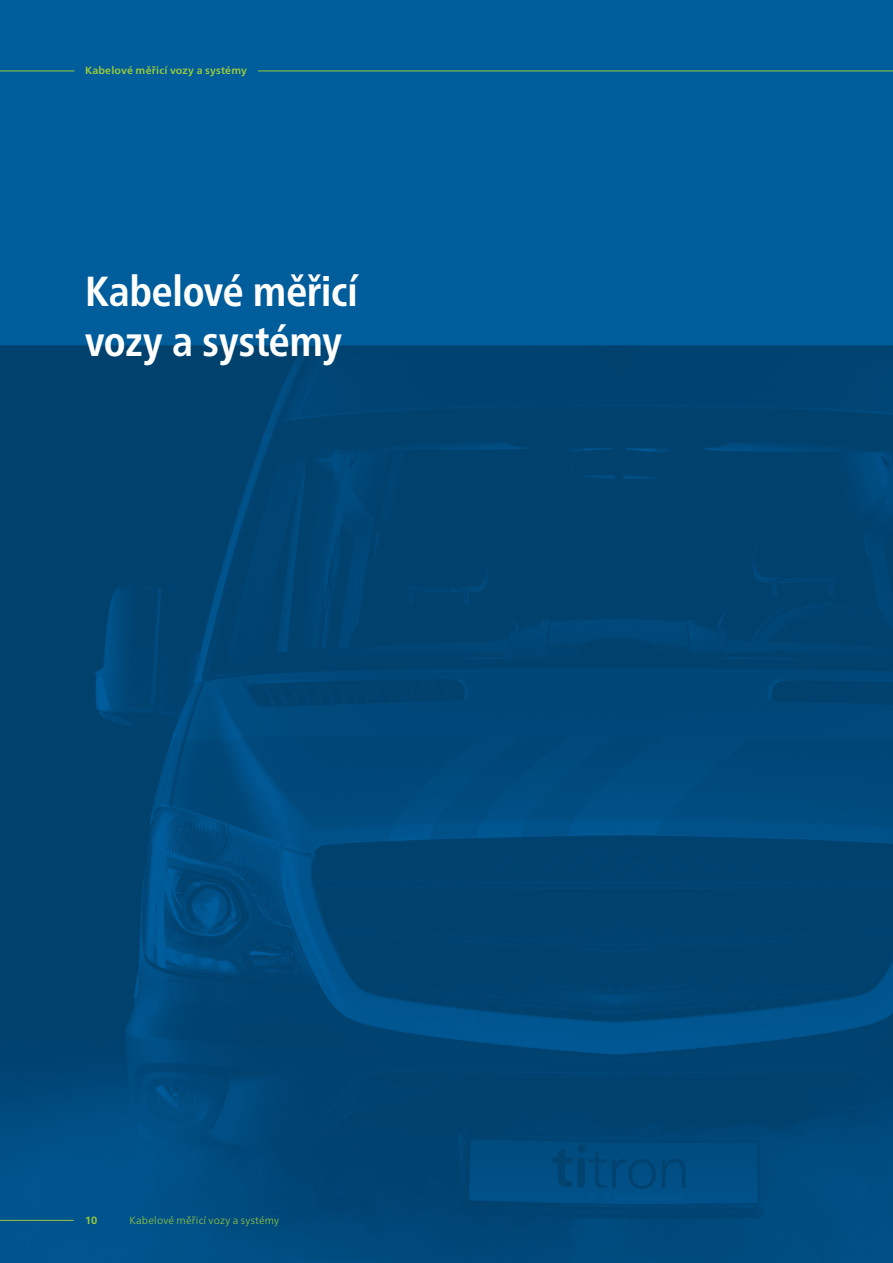
<style>
.page{position:relative;width:893px;height:1263px;background:#005d9c}
.page>*{position:absolute;margin:0;border:0;box-sizing:border-box;transform-origin:0 0}
.t1{font:700 condensed 42px/50.4px "Frutiger Neue LTW1 G";letter-spacing:-.01em;color:#fff}
.t2{font:700 10.5px "Frutiger Neue LTW1 G";letter-spacing:.02em;color:#99ca3b}
.t3{font:300 10.5px "Frutiger Neue LTW1 G";letter-spacing:.02em;color:#99ca3b}
</style>
<div class="page">
<img style="left:0;top:346px;width:893px;height:917px">
<hr style="left:0;top:71px;width:74px;height:1px;background:#99ca3b">
<hr style="left:0;top:1220px;width:74px;height:1px;background:#99ca3b">
<svg style="left:258px;top:70px;width:635px;height:2px"></svg>
<p class="t2" style="left:85px;top:63px;width:164px">Kabelové měřicí vozy a systémy</p>
<p class="t1" style="left:85px;top:262px;width:275px">Kabelové měřicí vozy a systémy</p>
<p class="t2" style="left:85px;top:1213px;width:14px">10</p>
<p class="t3" style="left:129px;top:1213px;width:151px">Kabelové měřicí vozy a systémy</p>
</div>
